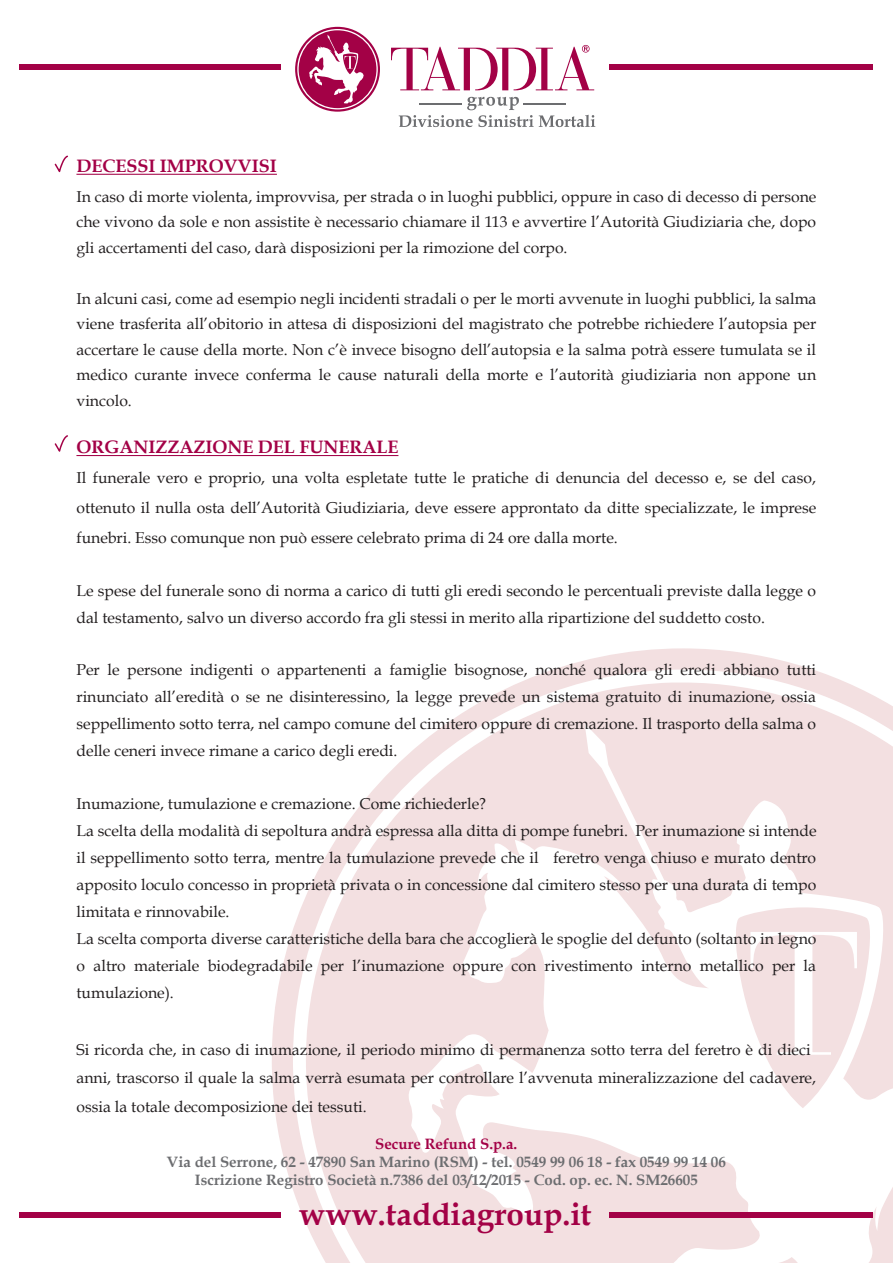
<style>
.page{position:relative;width:893px;height:1263px;background:#fff}
.page>*{position:absolute;margin:0;border:0;box-sizing:border-box;transform-origin:0 0}
.t1{font:700 31.5px "Book Antiqua";color:#a30146}
.t2{font:700 18px "Book Antiqua";color:#a30146}
.t3{font:15.75px/27px "Book Antiqua";color:#231f20;text-align:justify}
.t4{font:700 15px/18px "Book Antiqua";color:#6c6d70;text-align:center}
.t5{font:700 15px "Book Antiqua";color:#a30146}
</style>
<div class="page">
<svg style="left:272px;top:648px;width:573px;height:575px"></svg>
<svg style="left:306px;top:682px;width:587px;height:581px;fill:#f3e0e1"></svg>
<svg style="left:736px;top:907px;width:139px;height:201px"></svg>
<svg style="left:295px;top:27px;width:85px;height:85px"></svg>
<svg style="left:391px;top:45px;width:203px;height:45px"></svg>
<svg style="left:399px;top:97px;width:196px;height:30px"></svg>
<div style="left:20px;top:64px;width:260px;height:5px;background:#a30146"></div>
<div style="left:609px;top:64px;width:264px;height:5px;background:#a30146"></div>
<div style="left:20px;top:1213px;width:260px;height:5px;background:#a30146"></div>
<div style="left:609px;top:1213px;width:264px;height:5px;background:#a30146"></div>
<svg style="left:76px;top:174px;width:201px;height:1px"></svg>
<svg style="left:76px;top:455px;width:322px;height:1px"></svg>
<svg style="left:55px;top:156px;width:13px;height:16px"></svg>
<svg style="left:55px;top:435px;width:13px;height:17px"></svg>
<svg style="left:481px;top:1138px;width:36px;height:15px"></svg>
<p class="t2" style="left:76px;top:154px;width:202px">DECESSI IMPROVVISI</p>
<p class="t3" style="left:76px;top:183px;width:741px;line-height:25.5px">In caso di morte violenta, improvvisa, per strada o in luoghi pubblici, oppure in caso di decesso di persone che vivono da sole e non assistite è necessario chiamare il 113 e avvertire l’Autorità Giudiziaria che, dopo gli accertamenti del caso, darà disposizioni per la rimozione del corpo.</p>
<p class="t3" style="left:76px;top:285px;width:741px;line-height:25.5px">In alcuni casi, come ad esempio negli incidenti stradali o per le morti avvenute in luoghi pubblici, la salma viene trasferita all’obitorio in attesa di disposizioni del magistrato che potrebbe richiedere l’autopsia per accertare le cause della morte. Non c’è invece bisogno dell’autopsia e la salma potrà essere tumulata se il medico curante invece conferma le cause naturali della morte e l’autorità giudiziaria non appone un vincolo.</p>
<p class="t2" style="left:76px;top:435px;width:323px">ORGANIZZAZIONE DEL FUNERALE</p>
<p class="t3" style="left:76px;top:462px;width:741px;line-height:30px">Il funerale vero e proprio, una volta espletate tutte le pratiche di denuncia del decesso e, se del caso, ottenuto il nulla osta dell’Autorità Giudiziaria, deve essere approntato da ditte specializzate, le imprese funebri. Esso comunque non può essere celebrato prima di 24 ore dalla morte.</p>
<p class="t3" style="left:76px;top:576px;width:741px">Le spese del funerale sono di norma a carico di tutti gli eredi secondo le percentuali previste dalla legge o dal testamento, salvo un diverso accordo fra gli stessi in merito alla ripartizione del suddetto costo.</p>
<p class="t3" style="left:76px;top:656px;width:741px">Per le persone indigenti o appartenenti a famiglie bisognose, nonché qualora gli eredi abbiano tutti rinunciato all’eredità o se ne disinteressino, la legge prevede un sistema gratuito di inumazione, ossia seppellimento sotto terra, nel campo comune del cimitero oppure di cremazione. Il trasporto della salma o delle ceneri invece rimane a carico degli eredi.</p>
<p class="t3" style="left:76px;top:789px;width:742px;text-align:left">Inumazione, tumulazione e cremazione. Come richiederle?<br>La scelta della modalità di sepoltura andrà espressa alla ditta di pompe funebri. Per inumazione si intende il seppellimento sotto terra, mentre la tumulazione prevede che il feretro venga chiuso e murato dentro apposito loculo concesso in proprietà privata o in concessione dal cimitero stesso per una durata di tempo limitata e rinnovabile.<br>La scelta comporta diverse caratteristiche della bara che accoglierà le spoglie del defunto (soltanto in legno o altro materiale biodegradabile per l’inumazione oppure con rivestimento interno metallico per la tumulazione).</p>
<p class="t3" style="left:76px;top:1034px;width:741px;line-height:28.5px;text-align:left">Si ricorda che, in caso di inumazione, il periodo minimo di permanenza sotto terra del feretro è di dieci anni, trascorso il quale la salma verrà esumata per controllare l’avvenuta mineralizzazione del cadavere, ossia la totale decomposizione dei tessuti.</p>
<p class="t5" style="left:375px;top:1134px;width:103px">Secure Refund</p>
<p class="t4" style="left:167px;top:1153px;width:561px">Via del Serrone, 62 - 47890 San Marino (RSM) - tel. 0549 99 06 18 - fax 0549 99 14 06<br>Iscrizione Registro Società n.7386 del 03/12/2015 - Cod. op. ec. N. SM26605</p>
<h1 class="t1" style="left:299px;top:1192px;width:294px">www.taddiagroup.it</h1>
</div>
